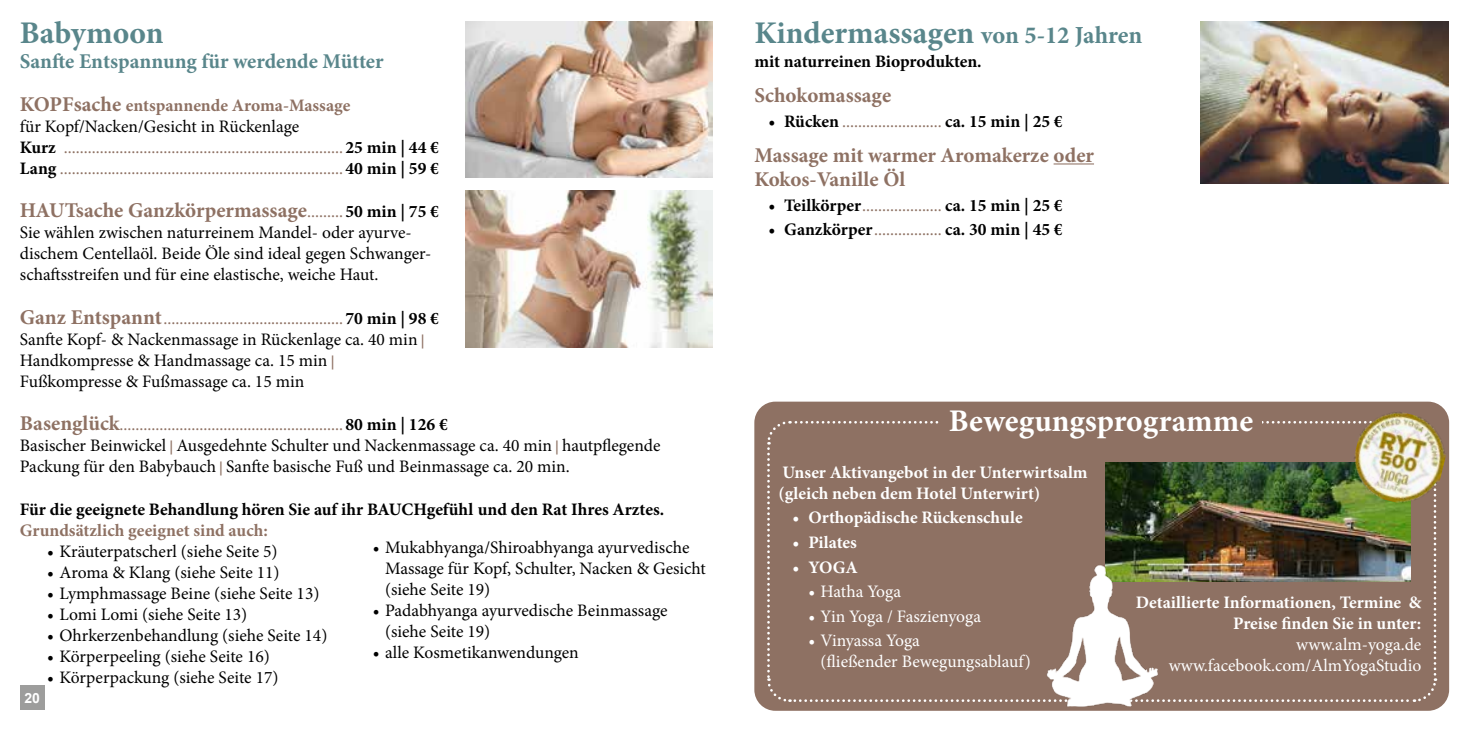
<style>
.page{position:relative;width:1469px;height:735px;background:#fff}
.page>*{position:absolute;margin:0;border:0;box-sizing:border-box;transform-origin:0 0}
.t1{font:700 31.5px "Minion Pro";color:#59868b}
.t2{font:700 31.5px "Minion Pro";color:#fff}
.t3{font:700 21px/24.5px "Minion Pro";color:#8e7163}
.t4{font:700 21px "Minion Pro";letter-spacing:-.005em;color:#59868b}
.t5{font:17.5px/21px "Minion Pro";letter-spacing:-.005em;color:#000}
.t6{font:17.5px/21px "Minion Pro";letter-spacing:-.005em;color:#8e7163}
.t7{font:700 17.5px "Minion Pro";color:#000}
.t8{font:700 17.5px/21px "Minion Pro";color:#fff;text-align:right}
.t9{font:17.5px/21px "Minion Pro";color:#fff;text-align:right}
.t10{font:700 17.5px "Minion Pro";color:#8e7163}
.t11{font:700 14px "Arial";color:#fff}
.s1{font-size:24.5px}
.s2{font-weight:700;font-size:21px}
.s3{font-weight:700}
.s4{color:#000}
.s5{font-weight:700;color:#000}
.s6{font-weight:400;font-size:17.5px}
.s7{font-size:17.5px;color:#000}
.s8{font-weight:700;font-size:21px;color:#8e7163}
.s9{color:#8e7163}
.s10{font-weight:700;font-size:14px;color:#8e7163}
.s11{font-weight:400;color:#8e7163}
</style>
<div class="page">
<div style="left:754px;top:401px;width:695px;height:309px;background:#8e7163;border-radius:21px"></div>
<svg style="left:767px;top:421px;width:670px;height:281px"></svg>
<div style="left:939px;top:408px;width:323px;height:25px;background:#8e7163"></div>
<img style="left:1105px;top:462px;width:305px;height:119px">
<img style="left:1039px;top:547px;width:120px;height:164px">
<img style="left:1345px;top:403px;width:105px;height:108px">
<img style="left:1200px;top:21px;width:247px;height:163px">
<hr style="left:1053px;top:163px;width:41px;height:1px;background:#8e7163">
<img style="left:465px;top:21px;width:247px;height:157px">
<img style="left:465px;top:190px;width:247px;height:157px">
<div style="left:20px;top:685px;width:25px;height:24px;background:#9d9d9c"></div>
<h1 class="t1" style="left:20px;top:10px;width:145px">Babymoon</h1>
<h1 class="t1" style="left:754px;top:10px;width:389px">Kindermassagen <span class="s1">von 5-12 Jahren</span></h1>
<p class="t4" style="left:20px;top:46px;width:365px">Sanfte Entspannung für werdende Mütter</p>
<p class="t6" style="left:20px;top:95px;width:420px"><span class="s2">KOPFsache</span> <span class="s3">entspannende Aroma-Massage<br></span><span class="s4">für Kopf/Nacken/Gesicht in Rückenlage<br></span><span class="s5">Kurz</span> ...................................................................... <span class="s5">25 min | 44 € Lang</span> ....................................................................... <span class="s5">40 min | 59 €</span></p>
<p class="t3" style="left:20px;top:197px;width:420px">HAUTsache Ganzkörpermassage<span class="s6">.........</span> <span class="s7">50 min | 75 €</span></p>
<p class="t5" style="left:20px;top:221px;width:413px">Sie wählen zwischen naturreinem Mandel- oder ayurve&shy;dischem Centellaöl. Beide Öle sind ideal gegen Schwanger&shy;schaftsstreifen und für eine elastische, weiche Haut.</p>
<p class="t5" style="left:20px;top:308px;width:420px"><span class="s8">Ganz Entspannt</span><span class="s9">.............................................</span> <span class="s3">70 min | 98 € </span>Sanfte Kopf- &amp; Nackenmassage in Rückenlage ca. 40 min <span class="s10">| </span>Handkompresse &amp; Handmassage ca. 15 min <span class="s10">| </span>Fußkompresse &amp; Fußmassage ca. 15 min</p>
<p class="t5" style="left:20px;top:413px;width:642px"><span class="s8">Basenglück</span><span class="s9">........................................................</span> <span class="s3">80 min | 126 €<br></span>Basischer Beinwickel <span class="s10">|</span> Ausgedehnte Schulter und Nackenmassage ca. 40 min <span class="s10">|</span> hautpflegende<br>Packung für den Babybauch <span class="s10">|</span> Sanfte basische Fuß und Beinmassage ca. 20 min.</p>
<p class="t7" style="left:20px;top:496px;width:646px">Für die geeignete Behandlung hören Sie auf ihr BAUCHgefühl und den Rat Ihres Arztes.</p>
<p class="t10" style="left:20px;top:517px;width:249px">Grundsätzlich geeignet sind auch:</p>
<p class="t5" style="left:47px;top:540px;width:232px">• Kräuterpatscherl (siehe Seite 5)</p>
<p class="t5" style="left:47px;top:561px;width:234px">• Aroma &amp; Klang (siehe Seite 11)</p>
<p class="t5" style="left:47px;top:582px;width:274px">• Lymphmassage Beine (siehe Seite 13)</p>
<p class="t5" style="left:47px;top:603px;width:201px">• Lomi Lomi (siehe Seite 13)</p>
<p class="t5" style="left:47px;top:624px;width:281px">• Ohrkerzenbehandlung (siehe Seite 14)</p>
<p class="t5" style="left:47px;top:645px;width:224px">• Körperpeeling (siehe Seite 16)</p>
<p class="t5" style="left:47px;top:666px;width:233px">• Körperpackung (siehe Seite 17)</p>
<p class="t7" style="left:754px;top:49px;width:229px">mit naturreinen Bioprodukten.</p>
<p class="t3" style="left:754px;top:83px;width:138px">Schokomassage</p>
<p class="t6" style="left:768px;top:111px;width:296px"><span class="s5">• Rücken</span> ......................... <span class="s5">ca. 15 min | 25 €</span></p>
<p class="t3" style="left:754px;top:142px;width:341px">Massage mit warmer Aromakerze oder<br>Kokos-Vanille Öl</p>
<p class="t7" style="left:768px;top:193px;width:296px">• Teilkörper<span class="s11">....................</span> ca. 15 min | 25 €</p>
<p class="t7" style="left:768px;top:217px;width:296px">• Ganzkörper<span class="s11">.................</span> ca. 30 min | 45 €</p>
<h1 class="t2" style="left:948px;top:398px;width:306px">Bewegungsprogramme</h1>
<p class="t8" style="left:778px;top:461px;width:310px;text-align:left">Unser Aktivangebot in der Unterwirtsalm (gleich neben dem Hotel Unterwirt)</p>
<p class="t8" style="left:792px;top:507px;width:231px">• Orthopädische Rückenschule</p>
<p class="t8" style="left:792px;top:531px;width:66px">• Pilates</p>
<p class="t8" style="left:792px;top:556px;width:67px">• YOGA</p>
<p class="t9" style="left:808px;top:580px;width:94px">• Hatha Yoga</p>
<p class="t9" style="left:808px;top:605px;width:174px">• Yin Yoga / Faszienyoga</p>
<p class="t9" style="left:820px;top:629px;width:212px;text-align:left;text-indent:-12px">• Vinyassa Yoga<br>(fließender Bewegungsablauf)</p>
<p class="t5" style="left:385px;top:536px;width:322px;text-indent:-12px">• Mukabhyanga/Shiroabhyanga ayurvedische<br>Massage für Kopf, Schulter, Nacken &amp; Gesicht (siehe Seite 19)</p>
<p class="t5" style="left:385px;top:599px;width:284px;text-indent:-12px">• Padabhyanga ayurvedische Beinmassage (siehe Seite 19)</p>
<p class="t5" style="left:373px;top:641px;width:207px">• alle Kosmetikanwendungen</p>
<p class="t8" style="left:1135px;top:591px;width:287px">Detaillierte Informationen, Termine &amp;<br>Preise finden Sie in unter:</p>
<p class="t9" style="left:1168px;top:634px;width:254px">www.alm-yoga.de www.facebook.com/AlmYogaStudio</p>
<p class="t11" style="left:24px;top:688px;width:17px">20</p>
</div>
